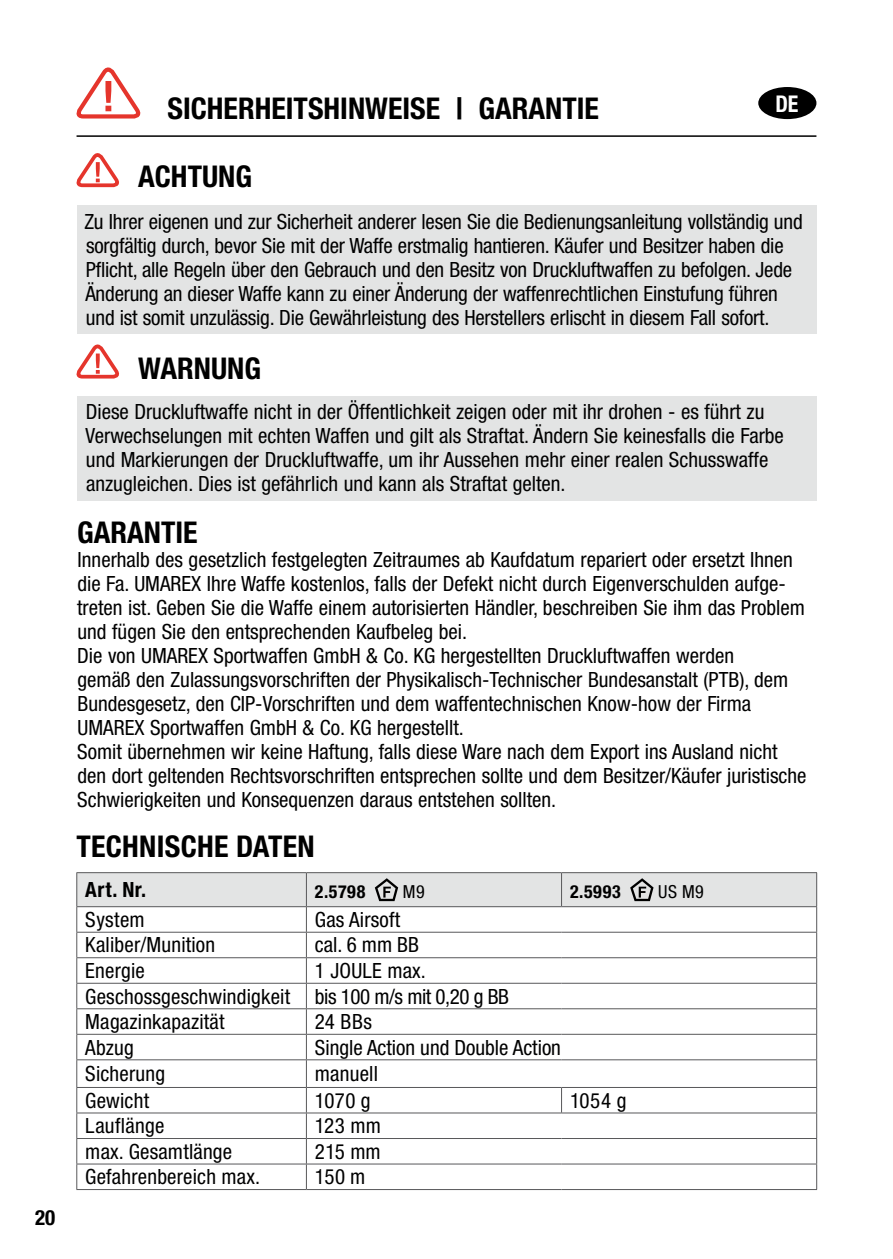
<style>
.page{position:relative;width:893px;height:1259px;background:#fff}
.page>*{position:absolute;margin:0;border:0;box-sizing:border-box;transform-origin:0 0}
.t1{font:700 condensed 30px "Helvetica Neue LT Pro";color:#000}
.t2{font:700 condensed 23.1px "Helvetica Neue LT Pro";color:#fff;scale:.95 1}
.t3{font:condensed 21px/24px "Helvetica Neue LT Pro";color:#000}
.t4{font:700 condensed 21px "Helvetica Neue LT Pro";letter-spacing:.025em;color:#000}
.t5{font:700 condensed 18px "Helvetica Neue LT Pro";letter-spacing:.035em;color:#000}
.t6{font:condensed 18px "Helvetica Neue LT Pro";color:#000}
</style>
<div class="page">
<hr style="left:77px;top:135px;width:739px;height:2px;background:#000">
<div style="left:758px;top:87px;width:58px;height:32px;background:#000;border-radius:50%"></div>
<svg style="left:76px;top:67px;width:65px;height:52px"></svg>
<div style="left:77px;top:205px;width:739px;height:129px;background:#e3e4e4"></div>
<div style="left:77px;top:396px;width:739px;height:104px;background:#e3e4e4"></div>
<svg style="left:76px;top:153px;width:43px;height:35px"></svg>
<svg style="left:76px;top:344px;width:43px;height:35px"></svg>
<hr style="left:76px;top:1189px;width:230px;height:1px;background:#58585a">
<hr style="left:306px;top:1189px;width:256px;height:1px;background:#58585a">
<hr style="left:562px;top:1189px;width:255px;height:1px;background:#58585a">
<svg style="left:76px;top:872px;width:741px;height:317px"></svg>
<p class="t4" style="left:35px;top:1205px;width:22px">20</p>
<h1 class="t1" style="left:168px;top:90px;width:433px">SICHERHEITSHINWEISE | GARANTIE</h1>
<p class="t2" style="left:775px;top:90px;width:26px">DE</p>
<h1 class="t1" style="left:138px;top:158px;width:115px">ACHTUNG</h1>
<p class="t3" style="left:84px;top:209px;width:720px">Zu Ihrer eigenen und zur Sicherheit anderer lesen Sie die Bedienungsanleitung vollständig und sorgfältig durch, bevor Sie mit der Waffe erstmalig hantieren. Käufer und Besitzer haben die Pflicht, alle Regeln über den Gebrauch und den Besitz von Druckluftwaffen zu befolgen. Jede Änderung an dieser Waffe kann zu einer Änderung der waffenrechtlichen Einstufung führen und ist somit unzulässig. Die Gewährleistung des Herstellers erlischt in diesem Fall sofort.</p>
<h1 class="t1" style="left:138px;top:350px;width:124px">WARNUNG</h1>
<p class="t3" style="left:85px;top:400px;width:700px">Diese Druckluftwaffe nicht in der Öffentlichkeit zeigen oder mit ihr drohen - es führt zu Verwechselungen mit echten Waffen und gilt als Straftat. Ändern Sie keinesfalls die Farbe und Markierungen der Druckluftwaffe, um ihr Aussehen mehr einer realen Schusswaffe anzugleichen. Dies ist gefährlich und kann als Straftat gelten.</p>
<h1 class="t1" style="left:77px;top:514px;width:122px">GARANTIE</h1>
<p class="t3" style="left:77px;top:547px;width:731px">Innerhalb des gesetzlich festgelegten Zeitraumes ab Kaufdatum repariert oder ersetzt Ihnen die Fa. UMAREX Ihre Waffe kostenlos, falls der Defekt nicht durch Eigenverschulden aufge&shy;treten ist. Geben Sie die Waffe einem autorisierten Händler, beschreiben Sie ihm das Problem und fügen Sie den entsprechenden Kaufbeleg bei.<br>Die von UMAREX Sportwaffen GmbH &amp; Co. KG hergestellten Druckluftwaffen werden<br>gemäß den Zulassungsvorschriften der Physikalisch-Technischer Bundesanstalt (PTB), dem Bundesgesetz, den CIP-Vorschriften und dem waffentechnischen Know-how der Firma UMAREX Sportwaffen GmbH &amp; Co. KG hergestellt.<br>Somit übernehmen wir keine Haftung, falls diese Ware nach dem Export ins Ausland nicht den dort geltenden Rechtsvorschriften entsprechen sollte und dem Besitzer/Käufer juristische Schwierigkeiten und Konsequenzen daraus entstehen sollten.</p>
<h1 class="t1" style="left:76px;top:828px;width:240px">TECHNISCHE DATEN</h1>
<p class="t4" style="left:85px;top:877px;width:62px">Art. Nr.</p>
<p class="t5" style="left:315px;top:881px;width:52px">2.5798</p>
<p class="t6" style="left:403px;top:881px;width:23px">M9</p>
<p class="t5" style="left:570px;top:881px;width:52px">2.5993</p>
<p class="t6" style="left:658px;top:881px;width:47px">US M9</p>
<p class="t3" style="left:85px;top:907px;width:61px">System</p>
<p class="t3" style="left:315px;top:907px;width:87px">Gas Airsoft</p>
<p class="t3" style="left:85px;top:933px;width:131px">Kaliber/Munition</p>
<p class="t3" style="left:315px;top:933px;width:106px">cal. 6 mm BB</p>
<p class="t3" style="left:85px;top:958px;width:61px">Energie</p>
<p class="t3" style="left:85px;top:957px;width:425px;line-height:25.5px;text-indent:230px">1 JOULE max.<br>Geschossgeschwindigkeit bis 100 m/s mit 0,20 g BB<br>Magazinkapazität</p>
<p class="t3" style="left:315px;top:1009px;width:59px">24 BBs</p>
<p class="t3" style="left:85px;top:1035px;width:50px">Abzug</p>
<p class="t3" style="left:315px;top:1035px;width:248px">Single Action und Double Action</p>
<p class="t3" style="left:85px;top:1061px;width:81px">Sicherung</p>
<p class="t3" style="left:315px;top:1061px;width:65px">manuell</p>
<p class="t3" style="left:85px;top:1088px;width:65px">Gewicht</p>
<p class="t3" style="left:315px;top:1088px;width:57px">1070 g</p>
<p class="t3" style="left:570px;top:1088px;width:58px">1054 g</p>
<p class="t3" style="left:85px;top:1113px;width:81px">Lauflänge</p>
<p class="t3" style="left:315px;top:1113px;width:67px">123 mm</p>
<p class="t3" style="left:85px;top:1139px;width:148px">max. Gesamtlänge</p>
<p class="t3" style="left:315px;top:1139px;width:67px">215 mm</p>
<p class="t3" style="left:85px;top:1164px;width:176px">Gefahrenbereich max.</p>
<p class="t3" style="left:315px;top:1164px;width:52px">150 m</p>
</div>
